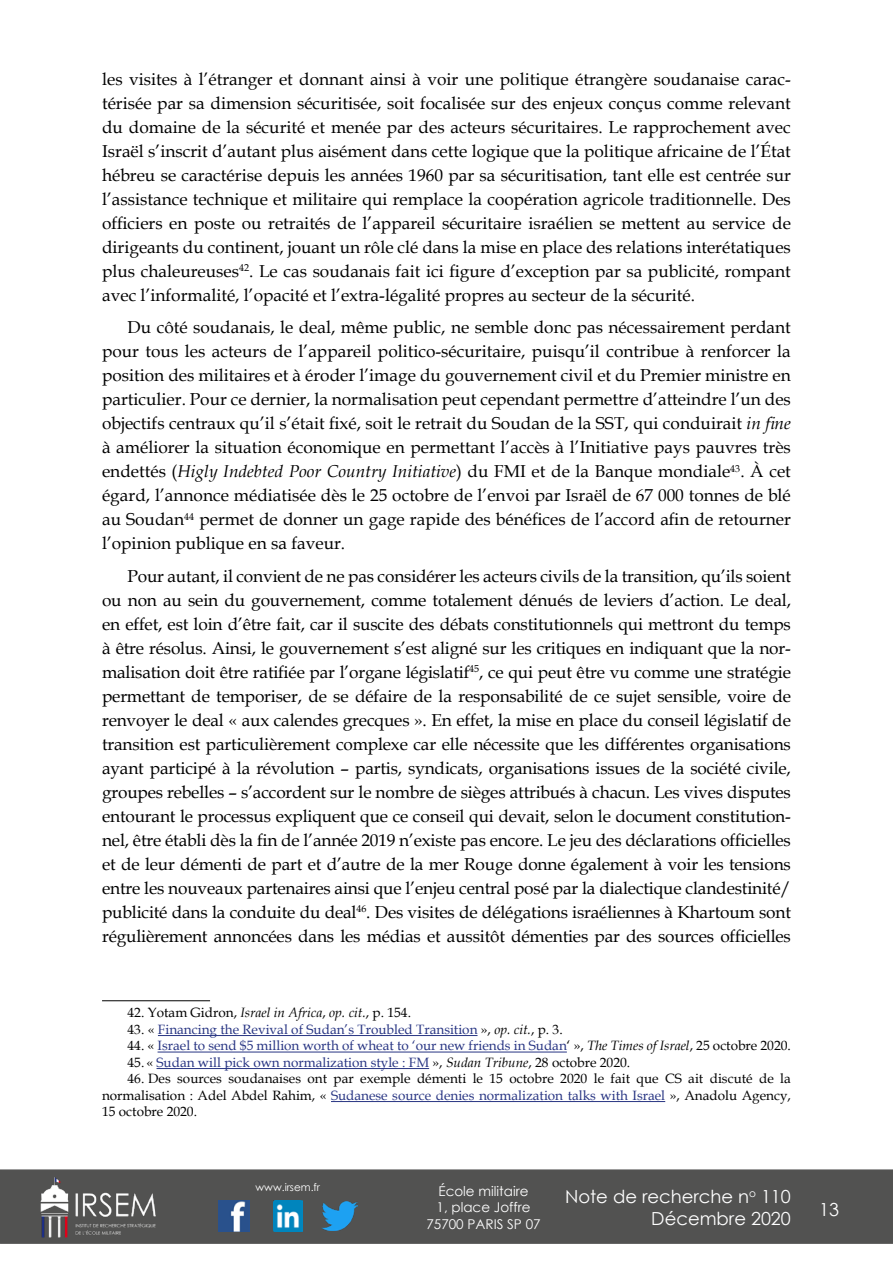
<style>
.page{position:relative;width:893px;height:1263px;background:#fff}
.page>*{position:absolute;margin:0;border:0;box-sizing:border-box;transform-origin:0 0}
.t1{font:18px/21.6px "Century Gothic";color:#fff;text-align:right}
.t2{font:17.25px/24px "Book Antiqua";color:#000;text-align:justify}
.t3{font:13.5px/16.5px "Book Antiqua";color:#000;text-align:justify}
.t4{font:13.5px "Book Antiqua";color:#283583}
.t5{font:13.5px/16.2px "Century Gothic";color:#fff;text-align:center}
.t6{font:10.5px "Century Gothic";color:#fff}
.s1{font-style:italic}
.s2{color:#000}
.s3{font-style:italic;color:#000}
.s4{color:#283583}
</style>
<div class="page">
<div style="left:0;top:1169px;width:893px;height:75px;background:#525251"></div>
<img style="left:39px;top:1169px;width:117px;height:75px">
<img style="left:322px;top:1201px;width:36px;height:30px">
<img style="left:218px;top:1200px;width:31px;height:32px">
<img style="left:274px;top:1200px;width:28px;height:32px">
<hr style="left:102px;top:1000px;width:108px;height:1px;background:#000">
<hr style="left:158px;top:1035px;width:319px;height:1px;background:#283583">
<hr style="left:158px;top:1052px;width:409px;height:1px;background:#283583">
<hr style="left:157px;top:1068px;width:272px;height:1px;background:#283583">
<hr style="left:331px;top:1101px;width:334px;height:1px;background:#283583">
<p class="t2" style="left:102px;top:67px;width:690px">les visites à l’étranger et donnant ainsi à voir une politique étrangère soudanaise carac&shy;térisée par sa dimension sécuritisée, soit focalisée sur des enjeux conçus comme relevant du domaine de la sécurité et menée par des acteurs sécuritaires. Le rapprochement avec Israël s’inscrit d’autant plus aisément dans cette logique que la politique africaine de l’État hébreu se caractérise depuis les années 1960 par sa sécuritisation, tant elle est centrée sur l’assistance technique et militaire qui remplace la coopération agricole traditionnelle. Des officiers en poste ou retraités de l’appareil sécuritaire israélien se mettent au service de dirigeants du continent, jouant un rôle clé dans la mise en place des relations interétatiques plus chaleureuses<sup>42</sup>. Le cas soudanais fait ici figure d’exception par sa publicité, rompant avec l’informalité, l’opacité et l’extra-légalité propres au secteur de la sécurité.</p>
<p class="t2" style="left:102px;top:315px;width:690px;text-indent:26px">Du côté soudanais, le deal, même public, ne semble donc pas nécessairement perdant pour tous les acteurs de l’appareil politico-sécuritaire, puisqu’il contribue à renforcer la position des militaires et à éroder l’image du gouvernement civil et du Premier ministre en particulier. Pour ce dernier, la normalisation peut cependant permettre d’atteindre l’un des objectifs centraux qu’il s’était fixé, soit le retrait du Soudan de la SST, qui conduirait <span class="s1">in fine </span>à améliorer la situation économique en permettant l’accès à l’Initiative pays pauvres très endettés (<span class="s1">Higly Indebted Poor Country Initiative</span>) du FMI et de la Banque mondiale<sup>43</sup>. À cet égard, l’annonce médiatisée dès le 25 octobre de l’envoi par Israël de 67 000 tonnes de blé au Soudan<sup>44</sup> permet de donner un gage rapide des bénéfices de l’accord afin de retourner l’opinion publique en sa faveur.</p>
<p class="t2" style="left:102px;top:564px;width:690px;text-indent:26px">Pour autant, il convient de ne pas considérer les acteurs civils de la transition, qu’ils soient ou non au sein du gouvernement, comme totalement dénués de leviers d’action. Le deal, en effet, est loin d’être fait, car il suscite des débats constitutionnels qui mettront du temps à être résolus. Ainsi, le gouvernement s’est aligné sur les critiques en indiquant que la nor&shy;malisation doit être ratifiée par l’organe législatif<sup>45</sup>, ce qui peut être vu comme une stratégie permettant de temporiser, de se défaire de la responsabilité de ce sujet sensible, voire de renvoyer le deal « aux calendes grecques ». En effet, la mise en place du conseil législatif de transition est particulièrement complexe car elle nécessite que les différentes organisations ayant participé à la révolution – partis, syndicats, organisations issues de la société civile, groupes rebelles – s’accordent sur le nombre de sièges attribués à chacun. Les vives disputes entourant le processus expliquent que ce conseil qui devait, selon le document constitution&shy;nel, être établi dès la fin de l’année 2019 n’existe pas encore. Le jeu des déclarations officielles et de leur démenti de part et d’autre de la mer Rouge donne également à voir les tensions entre les nouveaux partenaires ainsi que l’enjeu central posé par la dialectique clandestinité/ publicité dans la conduite du deal<sup>46</sup>. Des visites de délégations israéliennes à Khartoum sont régulièrement annoncées dans les médias et aussitôt démenties par des sources officielles</p>
<p class="t3" style="left:128px;top:1004px;width:285px">42. Yotam Gidron, <span class="s1">Israel in Africa</span>, <span class="s1">op. cit.</span>, p. 154.</p>
<p class="t4" style="left:128px;top:1020px;width:437px"><span class="s2">43. «</span> Financing the Revival of Sudan’s Troubled Transition <span class="s2">»,</span> <span class="s3">op. cit.</span><span class="s2">, p. 3.</span></p>
<p class="t4" style="left:128px;top:1036px;width:665px"><span class="s2">44. «</span> Israel to send $5 million worth of wheat to ‘our new friends in Sudan<span class="s2">‘ »,</span> <span class="s3">The Times of Israel</span><span class="s2">, 25 octobre 2020.</span></p>
<p class="t4" style="left:128px;top:1053px;width:504px"><span class="s2">45. «</span> Sudan will pick own normalization style : FM <span class="s2">»,</span> <span class="s3">Sudan Tribune</span><span class="s2">, 28 octobre 2020.</span></p>
<p class="t3" style="left:102px;top:1070px;width:690px;text-indent:26px">46. Des sources soudanaises ont par exemple démenti le 15 octobre 2020 le fait que CS ait discuté de la normalisation : Adel Abdel Rahim, « <span class="s4">Sudanese source denies normalization talks with Israel</span> », Anadolu Agency, 15 octobre 2020.</p>
<p class="t6" style="left:256px;top:1179px;width:66px">www.irsem.fr</p>
<p class="t5" style="left:426px;top:1183px;width:116px">École militaire<br>1, place Joffre<br>75700 PARIS SP 07</p>
<p class="t1" style="left:565px;top:1185px;width:227px">Note de recherche n<sup>o</sup> 110<br>Décembre 2020</p>
<p class="t1" style="left:819px;top:1198px;width:21px">13</p>
</div>
